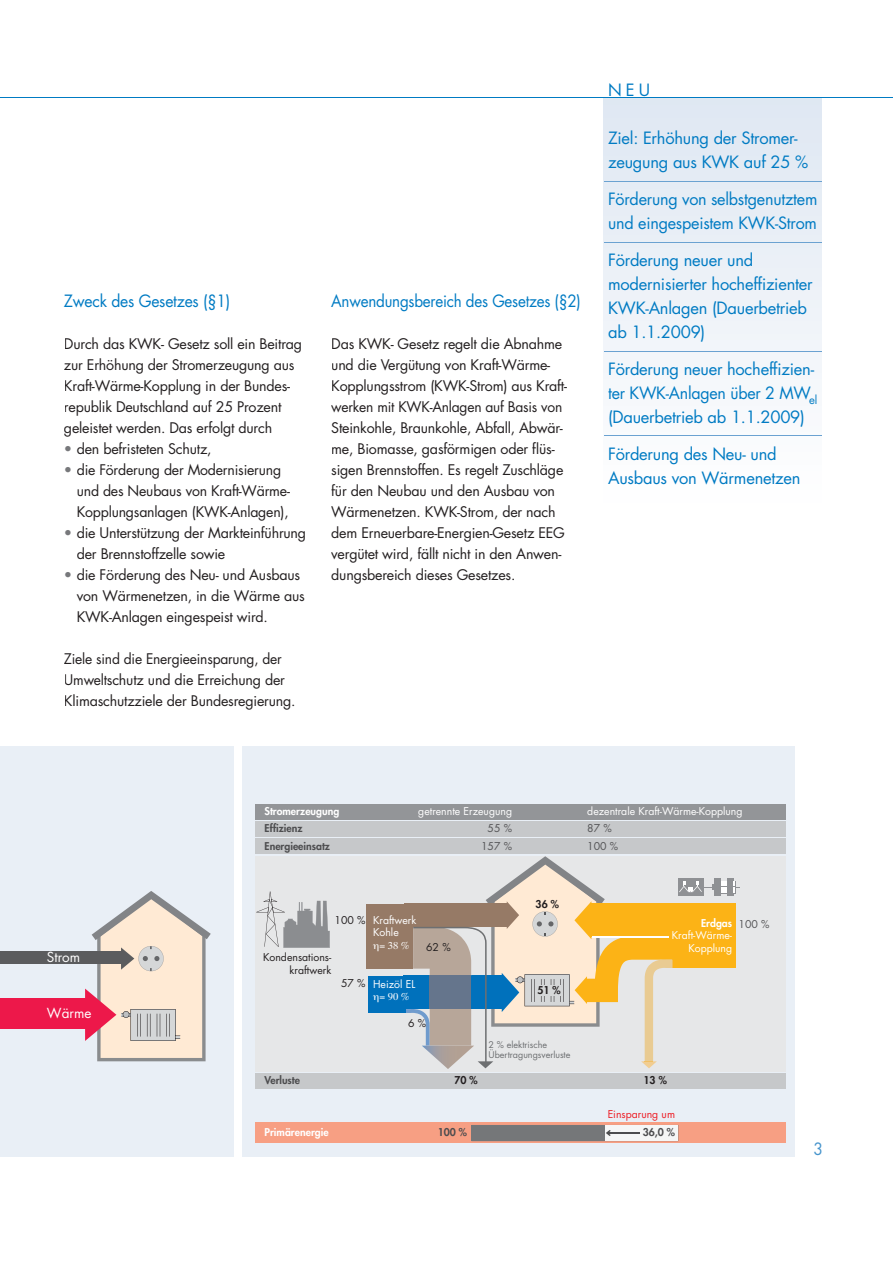
<style>
.page{position:relative;width:893px;height:1263px;background:#fff}
.page>*{position:absolute;margin:0;border:0;box-sizing:border-box;transform-origin:0 0}
.t1{font:16.5px/24px "Futura";letter-spacing:-.015em;color:#007bc3}
.t2{font:16.5px "Futura";letter-spacing:-.015em;color:#007bc3;scale:.92 1}
.t3{font:16.5px "Futura";letter-spacing:-.015em;color:#007bc3;scale:.95 1}
.t4{font:16.5px "Futura";color:#4694cc;scale:.95 1}
.t5{font:14.25px/21px "Futura";letter-spacing:-.015em;color:#231f20}
.t6{font:13.5px "Futura";color:#fff}
.t7{font:10.5px/12.6px "Futura";color:#fff}
.t8{font:800 10.5px "Futura";color:#4d4d4f}
.t9{font:10.5px/12.6px "Futura";color:#231f20;text-align:right}
.t10{font:800 10.5px "Futura";color:#fff}
.t11{font:10.5px "Futura";color:#545456}
.t12{font:800 10.5px "Futura";color:#231f20}
.t13{font:10.5px "Futura";color:#ed1c24}
.t14{font:9px/10.5px "Futura";color:#6d6f71}
.s1{color:#77787b}
</style>
<div class="page">
<div style="left:0;top:746px;width:233px;height:411px;background:#e9eff6"></div>
<div style="left:242px;top:746px;width:553px;height:411px;background:#e9eff6"></div>
<div style="left:604px;top:98px;width:218px;height:412px;background:linear-gradient(to bottom,#dee7f2,#fff)"></div>
<hr style="left:604px;top:181px;width:217px;height:1px;background:#6ba2d1">
<hr style="left:604px;top:242px;width:217px;height:1px;background:#6ba2d1">
<hr style="left:604px;top:351px;width:217px;height:1px;background:#6ba2d1">
<hr style="left:604px;top:435px;width:217px;height:1px;background:#6ba2d1">
<hr style="left:0;top:97px;width:893px;height:1px;background:#007bc3">
<div style="left:255px;top:1073px;width:530px;height:16px;background:#c6c8ca"></div>
<div style="left:255px;top:856px;width:530px;height:215px;background:#e6e7e8"></div>
<div style="left:366px;top:904px;width:47px;height:65px;background:#967a66"></div>
<div style="left:673px;top:903px;width:63px;height:65px;background:#fcb316"></div>
<div style="left:368px;top:976px;width:37px;height:37px;background:#0071bc"></div>
<svg style="left:256px;top:891px;width:74px;height:57px"></svg>
<div style="left:255px;top:838px;width:530px;height:16px;background:#c6c8ca"></div>
<div style="left:255px;top:821px;width:530px;height:16px;background:#c6c8ca"></div>
<div style="left:255px;top:803px;width:530px;height:16px;background:#939598"></div>
<div style="left:255px;top:1122px;width:530px;height:21px;background:#f79f83"></div>
<svg style="left:471px;top:1125px;width:207px;height:16px;background:#9e9fa1"></svg>
<hr style="left:703px;top:887px;width:36px;height:1px;background:#8f9194">
<div style="left:714px;top:878px;width:7px;height:18px;background:#8f9194"></div>
<div style="left:727px;top:878px;width:6px;height:18px;background:#8f9194"></div>
<svg style="left:726px;top:881px;width:1px;height:12px"></svg>
<svg style="left:721px;top:881px;width:5px;height:13px"></svg>
<svg style="left:733px;top:881px;width:3px;height:13px"></svg>
<div style="left:678px;top:878px;width:25px;height:18px;background:#8f9194"></div>
<div style="left:0;top:951px;width:121px;height:12px;background:#5b5c5e"></div>
<svg style="left:85px;top:891px;width:126px;height:170px"></svg>
<div style="left:0;top:999px;width:90px;height:30px;background:#ed184a"></div>
<svg style="left:403px;top:856px;width:299px;height:213px"></svg>
<p class="t3" style="left:64px;top:291px;width:177px">Zweck des Gesetzes (§1)</p>
<p class="t5" style="left:64px;top:334px;width:240px">Durch das KWK- Gesetz soll ein Beitrag zur Erhöhung der Stromerzeugung aus Kraft-Wärme-Kopplung in der Bundes&shy;republik Deutschland auf 25 Prozent geleistet werden. Das erfolgt durch</p>
<p class="t5" style="left:64px;top:439px;width:149px"><span class="s1">•</span> den befristeten Schutz,</p>
<p class="t5" style="left:77px;top:460px;width:215px;text-indent:-13px"><span class="s1">•</span> die Förderung der Modernisierung und des Neubaus von Kraft-Wärme-<br>Kopplungsanlagen (KWK-Anlagen),</p>
<p class="t5" style="left:77px;top:523px;width:231px;text-indent:-13px"><span class="s1">•</span> die Unterstützung der Markteinführung der Brennstoffzelle sowie</p>
<p class="t5" style="left:77px;top:565px;width:230px;text-indent:-13px"><span class="s1">•</span> die Förderung des Neu- und Ausbaus von Wärmenetzen, in die Wärme aus<br>KWK-Anlagen eingespeist wird.</p>
<p class="t5" style="left:64px;top:649px;width:233px">Ziele sind die Energieeinsparung, der<br>Umwelt schutz und die Erreichung der<br>Klimaschutzziele der Bundesregierung.</p>
<p class="t2" style="left:331px;top:291px;width:273px">Anwendungsbereich des Gesetzes (§2)</p>
<p class="t5" style="left:331px;top:334px;width:237px">Das KWK- Gesetz regelt die Abnahme und die Vergütung von Kraft-Wärme-Kopplungsstrom (KWK-Strom) aus Kraft&shy;werken mit KWK-Anlagen auf Basis von Steinkohle, Braunkohle, Abfall, Abwär&shy;me, Biomasse, gasförmigen oder flüs&shy;sigen Brennstoffen. Es regelt Zuschläge für den Neubau und den Ausbau von Wärmenetzen. KWK-Strom, der nach dem Erneuerbare-Energien-Gesetz EEG vergütet wird, fällt nicht in den Anwen&shy;dungsbereich dieses Gesetzes.</p>
<p class="t1" style="left:608px;top:79px;width:43px">NEU</p>
<p class="t1" style="left:608px;top:127px;width:202px">Ziel: Erhöhung der Stromer&shy;zeugung aus KWK auf 25 %</p>
<p class="t1" style="left:608px;top:187px;width:211px">Förderung von selbstgenutztem und eingespeistem KWK-Strom</p>
<p class="t1" style="left:608px;top:248px;width:206px">Förderung neuer und modernisierter hocheffizienter<br>KWK-Anlagen (Dauerbetrieb ab 1.1.2009)</p>
<p class="t1" style="left:608px;top:357px;width:211px">Förderung neuer hocheffizien&shy;ter KWK-Anlagen über 2 MW<sub>el </sub>(Dauerbetrieb ab 1.1.2009)</p>
<p class="t1" style="left:608px;top:442px;width:194px">Förderung des Neu- und<br>Ausbaus von Wärmenetzen</p>
<p class="t10" style="left:265px;top:804px;width:76px">Stromerzeugung</p>
<p class="t7" style="left:418px;top:805px;width:95px">getrennte Erzeugung</p>
<p class="t7" style="left:587px;top:805px;width:157px">dezentrale Kraft-Wärme-Kopplung</p>
<p class="t8" style="left:265px;top:822px;width:40px">Effizienz</p>
<p class="t11" style="left:488px;top:822px;width:26px">55 %</p>
<p class="t11" style="left:587px;top:822px;width:26px">87 %</p>
<p class="t8" style="left:265px;top:839px;width:67px">Energieeinsatz</p>
<p class="t11" style="left:481px;top:839px;width:33px">157 %</p>
<p class="t11" style="left:587px;top:839px;width:33px">100 %</p>
<p class="t6" style="left:47px;top:949px;width:35px">Strom</p>
<p class="t6" style="left:47px;top:1004px;width:46px">Wärme</p>
<p class="t9" style="left:335px;top:914px;width:33px">100 %</p>
<p class="t9" style="left:263px;top:951px;width:70px">Kondensations&shy;kraftwerk</p>
<p class="t9" style="left:341px;top:977px;width:26px">57 %</p>
<p class="t12" style="left:536px;top:898px;width:25px">36 %</p>
<p class="t7" style="left:373px;top:914px;width:45px">Kraftwerk<br>Kohle</p>
<p class="t10" style="left:701px;top:916px;width:33px">Erdgas</p>
<p class="t7" style="left:672px;top:929px;width:62px;text-align:right">Kraft-Wärme-<br>Kopplung</p>
<p class="t9" style="left:426px;top:941px;width:26px">62 %</p>
<p class="t11" style="left:739px;top:917px;width:33px">100 %</p>
<p class="t7" style="left:373px;top:978px;width:44px">Heizöl EL</p>
<p class="t12" style="left:537px;top:984px;width:25px">51 %</p>
<p class="t9" style="left:408px;top:1017px;width:20px">6 %</p>
<p class="t14" style="left:489px;top:1039px;width:83px">2 % elektrische<br>Übertragungsverluste</p>
<p class="t8" style="left:265px;top:1074px;width:37px">Verluste</p>
<p class="t12" style="left:454px;top:1074px;width:25px">70 %</p>
<p class="t12" style="left:643px;top:1074px;width:25px">13 %</p>
<p class="t13" style="left:608px;top:1108px;width:69px">Einsparung um</p>
<p class="t10" style="left:265px;top:1126px;width:66px">Primärenergie</p>
<p class="t8" style="left:438px;top:1126px;width:31px">100 %</p>
<p class="t8" style="left:643px;top:1126px;width:34px">36,0 %</p>
<p class="t4" style="left:814px;top:1139px;width:12px">3</p>
</div>
